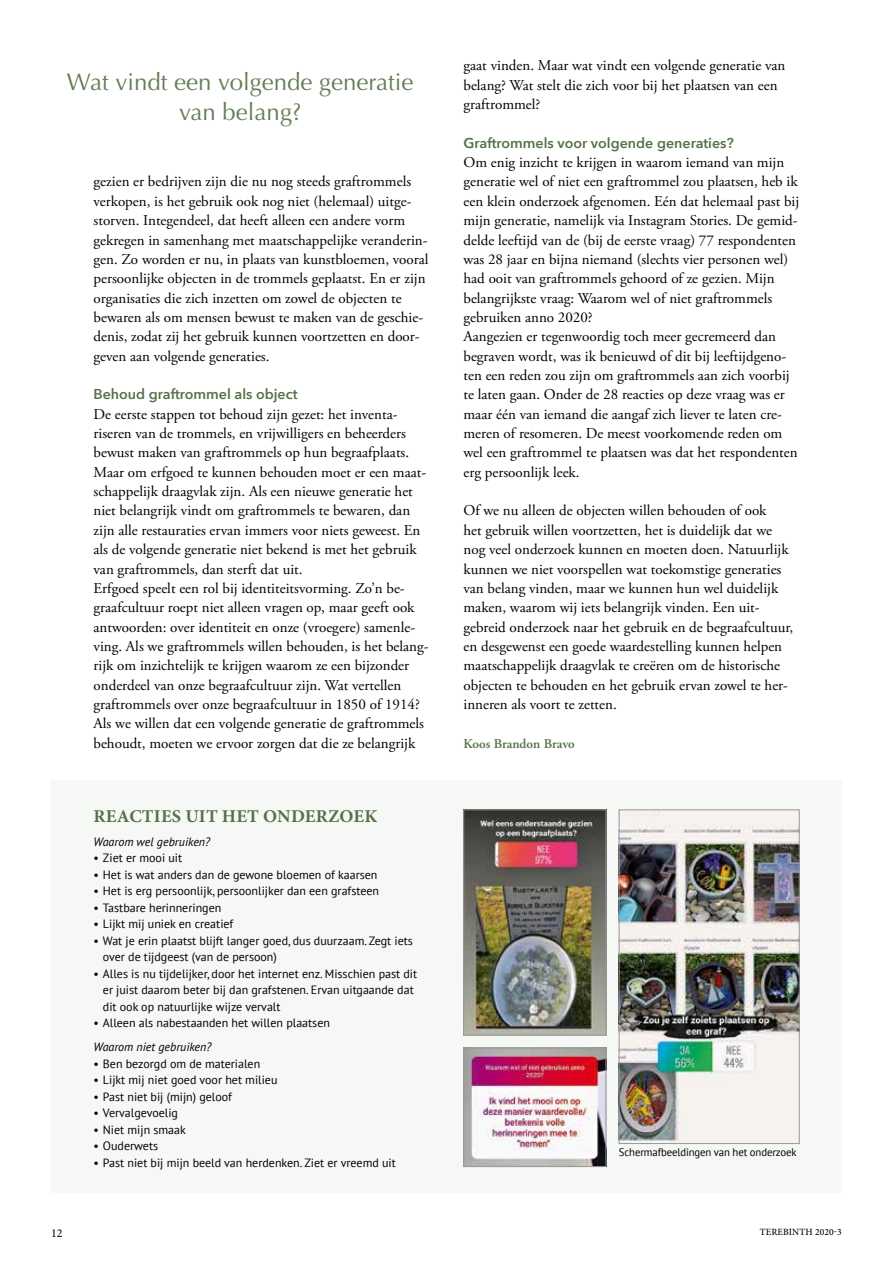
<style>
.page{position:relative;width:893px;height:1263px;background:#fff}
.page>*{position:absolute;margin:0;border:0;box-sizing:border-box;transform-origin:0 0}
.t1{font:24px/30px "Optima";color:#647d56;text-align:center}
.t2{font:700 18px "Minion Pro";letter-spacing:.01em;color:#567147}
.t3{font:15px/19.4px "Adobe Garamond Pro";color:#000}
.t4{font:600 14.25px "Avenir Next";color:#567147}
.t5{font:600 13.5px "Adobe Garamond Pro";color:#567147}
.t6{font:12px/16.5px "PT Sans";color:#000}
.t7{font:italic 12px "PT Sans";color:#000}
.t8{font:12px "Minion Pro";color:#000}
.t9{font:10.95px "PT Sans";letter-spacing:-.01em;color:#000}
.t10{font:500 9.6px "Minion Pro";letter-spacing:.01em;color:#000}
</style>
<div class="page">
<div style="left:51px;top:780px;width:791px;height:413px;background:#f6f8f5"></div>
<img style="left:465px;top:1050px;width:139px;height:115px">
<div style="left:463px;top:1048px;width:143px;height:119px;border:1px solid #989898"></div>
<img style="left:465px;top:812px;width:139px;height:221px">
<div style="left:463px;top:810px;width:143px;height:225px;border:1px solid #989898"></div>
<img style="left:621px;top:812px;width:176px;height:330px">
<div style="left:619px;top:810px;width:180px;height:334px;border:1px solid #989898"></div>
<h1 class="t1" style="left:67px;top:67px;width:348px">Wat vindt een volgende generatie van belang?</h1>
<p class="t3" style="left:94px;top:173px;width:337px">gezien er bedrijven zijn die nu nog steeds graftrommels verkopen, is het gebruik ook nog niet (helemaal) uitge&shy;storven. Integendeel, dat heeft alleen een andere vorm gekregen in samenhang met maatschappelijke veranderin&shy;gen. Zo worden er nu, in plaats van kunstbloemen, vooral persoonlijke objecten in de trommels geplaatst. En er zijn organisaties die zich inzetten om zowel de objecten te bewaren als om mensen bewust te maken van de geschie&shy;denis, zodat zij het gebruik kunnen voortzetten en door&shy;geven aan volgende generaties.</p>
<p class="t4" style="left:94px;top:382px;width:206px">Behoud graftrommel als object</p>
<p class="t3" style="left:94px;top:405px;width:337px">De eerste stappen tot behoud zijn gezet: het inventa&shy;riseren van de trommels, en vrijwilligers en beheerders bewust maken van graftrommels op hun begraafplaats.<br>Maar om erfgoed te kunnen behouden moet er een maat&shy;schappelijk draagvlak zijn. Als een nieuwe generatie het niet belangrijk vindt om graftrommels te bewaren, dan zijn alle restauraties ervan immers voor niets geweest. En als de volgende generatie niet bekend is met het gebruik van graftrommels, dan sterft dat uit.<br>Erfgoed speelt een rol bij identiteitsvorming. Zo’n be&shy;graafcultuur roept niet alleen vragen op, maar geeft ook antwoorden: over identiteit en onze (vroegere) samenle&shy;ving. Als we graftrommels willen behouden, is het belang&shy;rijk om inzichtelijk te krijgen waarom ze een bijzonder onderdeel van onze begraafcultuur zijn. Wat vertellen graftrommels over onze begraafcultuur in 1850 of 1914?<br>Als we willen dat een volgende generatie de graftrommels behoudt, moeten we ervoor zorgen dat die ze belangrijk</p>
<p class="t2" style="left:94px;top:803px;width:285px">REACTIES UIT HET ONDERZOEK</p>
<p class="t7" style="left:94px;top:834px;width:118px">Waarom wel gebruiken?</p>
<p class="t6" style="left:94px;top:849px;width:90px">• Ziet er mooi uit</p>
<p class="t6" style="left:94px;top:866px;width:285px">• Het is wat anders dan de gewone bloemen of kaarsen</p>
<p class="t6" style="left:94px;top:882px;width:287px">• Het is erg persoonlijk, persoonlijker dan een grafsteen</p>
<p class="t6" style="left:94px;top:899px;width:129px">• Tastbare herinneringen</p>
<p class="t6" style="left:94px;top:915px;width:141px">• Lijkt mij uniek en creatief</p>
<p class="t6" style="left:103px;top:932px;width:312px;text-indent:-9px">• Wat je erin plaatst blijft langer goed, dus duurzaam. Zegt iets over de tijdgeest (van de persoon)</p>
<p class="t6" style="left:103px;top:965px;width:316px;text-indent:-9px">• Alles is nu tijdelijker, door het internet enz. Misschien past dit er juist daarom beter bij dan grafstenen. Ervan uitgaande dat dit ook op natuurlijke wijze vervalt</p>
<p class="t6" style="left:94px;top:1014px;width:238px">• Alleen als nabestaanden het willen plaatsen</p>
<p class="t7" style="left:94px;top:1039px;width:119px">Waarom niet gebruiken?</p>
<p class="t6" style="left:94px;top:1055px;width:168px">• Ben bezorgd om de materialen</p>
<p class="t6" style="left:94px;top:1071px;width:185px">• Lijkt mij niet goed voor het milieu</p>
<p class="t6" style="left:94px;top:1088px;width:140px">• Past niet bij (mijn) geloof</p>
<p class="t6" style="left:94px;top:1104px;width:86px">• Vervalgevoelig</p>
<p class="t6" style="left:94px;top:1121px;width:94px">• Niet mijn smaak</p>
<p class="t6" style="left:94px;top:1137px;width:66px">• Ouderwets</p>
<p class="t6" style="left:94px;top:1154px;width:304px">• Past niet bij mijn beeld van herdenken. Ziet er vreemd uit</p>
<p class="t3" style="left:463px;top:56px;width:323px">gaat vinden. Maar wat vindt een volgende generatie van belang? Wat stelt die zich voor bij het plaatsen van een graftrommel?</p>
<p class="t4" style="left:463px;top:131px;width:272px">Graftrommels voor volgende generaties?</p>
<p class="t3" style="left:463px;top:153px;width:337px">Om enig inzicht te krijgen in waarom iemand van mijn generatie wel of niet een graftrommel zou plaatsen, heb ik een klein onderzoek afgenomen. Eén dat helemaal past bij mijn generatie, namelijk via Instagram Stories. De gemid&shy;delde leeftijd van de (bij de eerste vraag) 77 respondenten was 28 jaar en bijna niemand (slechts vier personen wel) had ooit van graftrommels gehoord of ze gezien. Mijn belangrijkste vraag: Waarom wel of niet graftrommels gebruiken anno 2020?<br>Aangezien er tegenwoordig toch meer gecremeerd dan begraven wordt, was ik benieuwd of dit bij leeftijdgeno&shy;ten een reden zou zijn om graftrommels aan zich voorbij te laten gaan. Onder de 28 reacties op deze vraag was er maar één van iemand die aangaf zich liever te laten cre&shy;meren of resomeren. De meest voorkomende reden om wel een graftrommel te plaatsen was dat het respondenten erg persoonlijk leek.</p>
<p class="t3" style="left:463px;top:502px;width:331px">Of we nu alleen de objecten willen behouden of ook<br>het gebruik willen voortzetten, het is duidelijk dat we nog veel onderzoek kunnen en moeten doen. Natuurlijk kunnen we niet voorspellen wat toekomstige generaties van belang vinden, maar we kunnen hun wel duidelijk maken, waarom wij iets belangrijk vinden. Een uit&shy;gebreid onderzoek naar het gebruik en de begraafcultuur, en desgewenst een goede waardestelling kunnen helpen maatschappelijk draagvlak te creëren om de historische objecten te behouden en het gebruik ervan zowel te her&shy;inneren als voort te zetten.</p>
<p class="t5" style="left:463px;top:736px;width:113px">Koos Brandon Bravo</p>
<p class="t9" style="left:619px;top:1145px;width:179px">Schermafbeeldingen van het onderzoek</p>
<p class="t8" style="left:51px;top:1225px;width:13px">12</p>
<p class="t10" style="left:760px;top:1225px;width:83px">TEREBINTH 2020-3</p>
</div>
